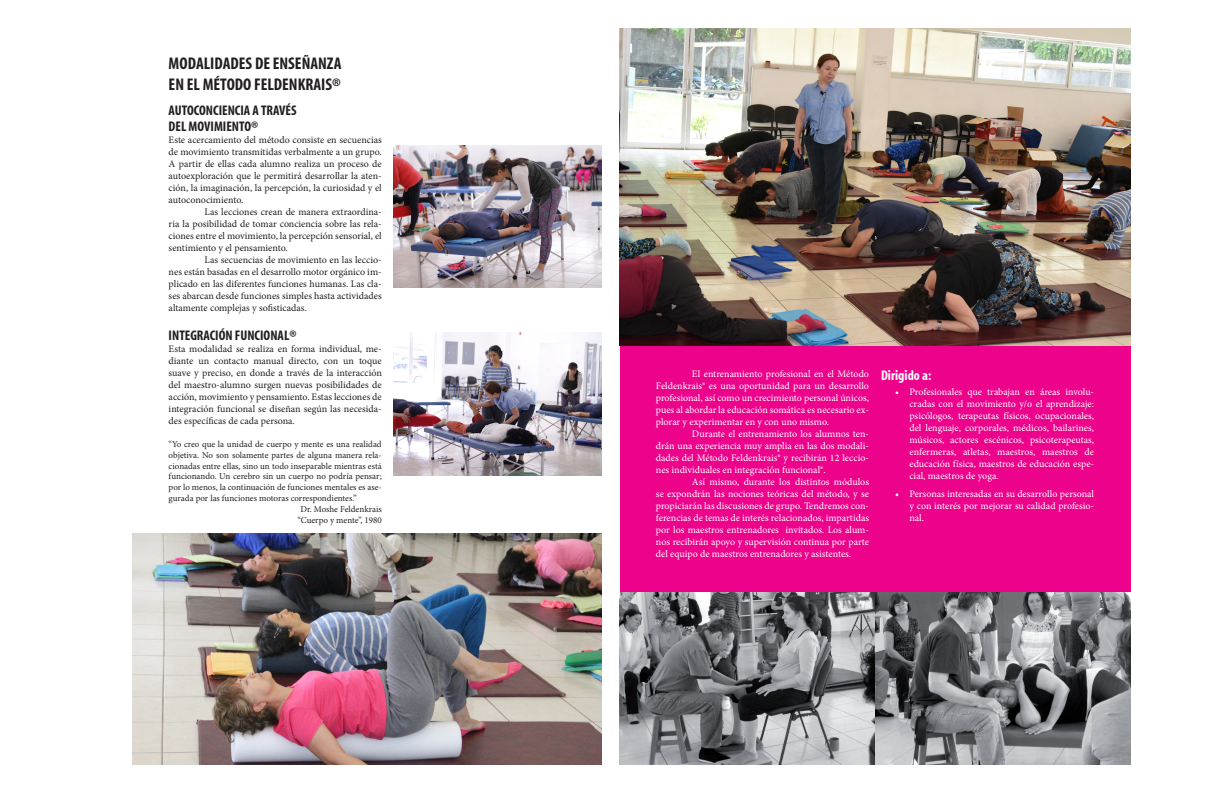
<style>
.page{position:relative;width:1224px;height:792px;background:#fff}
.page>*{position:absolute;margin:0;border:0;box-sizing:border-box;transform-origin:0 0}
.TITULO__G{font:700 condensed 17px "Myriad";color:#231f20}
.TITULO_-G{font:700 condensed 14px "Myriad";color:#231f20}
.TITULO_-G-2{font:700 condensed 14px "Myriad";color:#fff}
.CUERPO_DE_TEXTO{font:10px/12px "Minion Pro";color:#fff;text-align:justify}
.CUERPO_DE_TEXTO-2{font:10px/12px "Minion Pro";color:#231f20;text-align:justify}
.NOTA{font:9px/10.8px "Minion Pro";color:#231f20;text-align:justify}
</style>
<div class="page">
<div style="left:620px;top:315px;width:510px;height:277px;background:#ed028c"></div>
<img style="left:620px;top:592px;width:510px;height:173px">
<img style="left:620px;top:28px;width:510px;height:317px">
<img style="left:394px;top:145px;width:208px;height:143px">
<img style="left:394px;top:333px;width:207px;height:142px">
<img style="left:132px;top:533px;width:469px;height:232px">
<p class="TITULO__G" style="left:169px;top:55px;width:174px">MODALIDADES DE ENSEÑANZA</p>
<p class="TITULO__G" style="left:169px;top:75px;width:174px">EN EL MÉTODO FELDENKRAIS®</p>
<p class="TITULO_-G" style="left:169px;top:103px;width:129px">AUTOCONCIENCIA A TRAVÉS</p>
<p class="TITULO_-G" style="left:169px;top:120px;width:91px">DEL MOVIMIENTO®</p>
<p class="CUERPO_DE_TEXTO-2" style="left:169px;top:134px;width:215px">Este acercamiento del método consiste en secuencias de movimiento transmitidas verbalmente a un grupo.<br>A partir de ellas cada alumno realiza un proceso de autoexploración que le permitirá desarrollar la aten&shy;ción, la imaginación, la percepción, la curiosidad y el autoconocimiento.</p>
<p class="CUERPO_DE_TEXTO-2" style="left:169px;top:206px;width:215px;text-indent:36px">Las lecciones crean de manera extraordina&shy;ria la posibilidad de tomar conciencia sobre las rela&shy;ciones entre el movimiento, la percepción sensorial, el sentimiento y el pensamiento.</p>
<p class="CUERPO_DE_TEXTO-2" style="left:169px;top:254px;width:215px;text-indent:36px">Las secuencias de movimiento en las leccio&shy;nes están basadas en el desarrollo motor orgánico im&shy;plicado en las diferentes funciones humanas. Las cla&shy;ses abarcan desde funciones simples hasta actividades altamente complejas y sofisticadas.</p>
<p class="TITULO_-G" style="left:169px;top:329px;width:129px">INTEGRACIÓN FUNCIONAL®</p>
<p class="CUERPO_DE_TEXTO-2" style="left:169px;top:343px;width:215px">Esta modalidad se realiza en forma individual, me&shy;diante un contacto manual directo, con un toque suave y preciso, en donde a través de la interacción del maestro-alumno surgen nuevas posibilidades de acción, movimiento y pensamiento. Estas lecciones de integración funcional se diseñan según las necesida&shy;des específicas de cada persona.</p>
<p class="NOTA" style="left:169px;top:439px;width:215px">“Yo creo que la unidad de cuerpo y mente es una realidad objetiva. No son solamente partes de alguna manera rela&shy;cionadas entre ellas, sino un todo inseparable mientras está funcionando. Un cerebro sin un cuerpo no podría pensar; por lo menos, la continuación de funciones mentales es ase&shy;gurada por las funciones motoras correspondientes.”</p>
<p class="NOTA" style="left:300px;top:504px;width:83px">Dr. Moshe Feldenkrais</p>
<p class="NOTA" style="left:298px;top:514px;width:86px">“Cuerpo y mente”, 1980</p>
<p class="CUERPO_DE_TEXTO" style="left:656px;top:368px;width:215px;text-indent:36px">El entrenamiento profesional en el Método Feldenkrais® es una oportunidad para un desarrollo profesional, así como un crecimiento personal únicos, pues al abordar la educación somática es necesario ex&shy;plorar y experimentar en y con uno mismo.</p>
<p class="CUERPO_DE_TEXTO" style="left:656px;top:428px;width:215px;text-indent:36px">Durante el entrenamiento los alumnos ten&shy;drán una experiencia muy amplia en las dos modali&shy;dades del Método Feldenkrais® y recibirán 12 leccio&shy;nes individuales en integración funcional®.</p>
<p class="CUERPO_DE_TEXTO" style="left:656px;top:476px;width:215px;text-indent:36px">Así mismo, durante los distintos módulos se expondrán las nociones teóricas del método, y se propiciarán las discusiones de grupo. Tendremos con&shy;ferencias de temas de interés relacionados, impartidas por los maestros entrenadores invitados. Los alum&shy;nos recibirán apoyo y supervisión continua por parte del equipo de maestros entrenadores y asistentes.</p>
<p class="TITULO_-G-2" style="left:881px;top:369px;width:52px">Dirigido a:</p>
<p class="CUERPO_DE_TEXTO" style="left:909px;top:386px;width:186px;text-indent:-14px">• Profesionales que trabajan en áreas involu&shy;cradas con el movimiento y/o el aprendizaje: psicólogos, terapeutas físicos, ocupacionales, del lenguaje, corporales, médicos, bailarines, músicos, actores escénicos, psicoterapeutas, enfermeras, atletas, maestros, maestros de educación física, maestros de educación espe&shy;cial, maestros de yoga.</p>
<p class="CUERPO_DE_TEXTO" style="left:909px;top:488px;width:186px;text-indent:-14px">• Personas interesadas en su desarrollo personal y con interés por mejorar su calidad profesio&shy;nal.</p>
</div>
